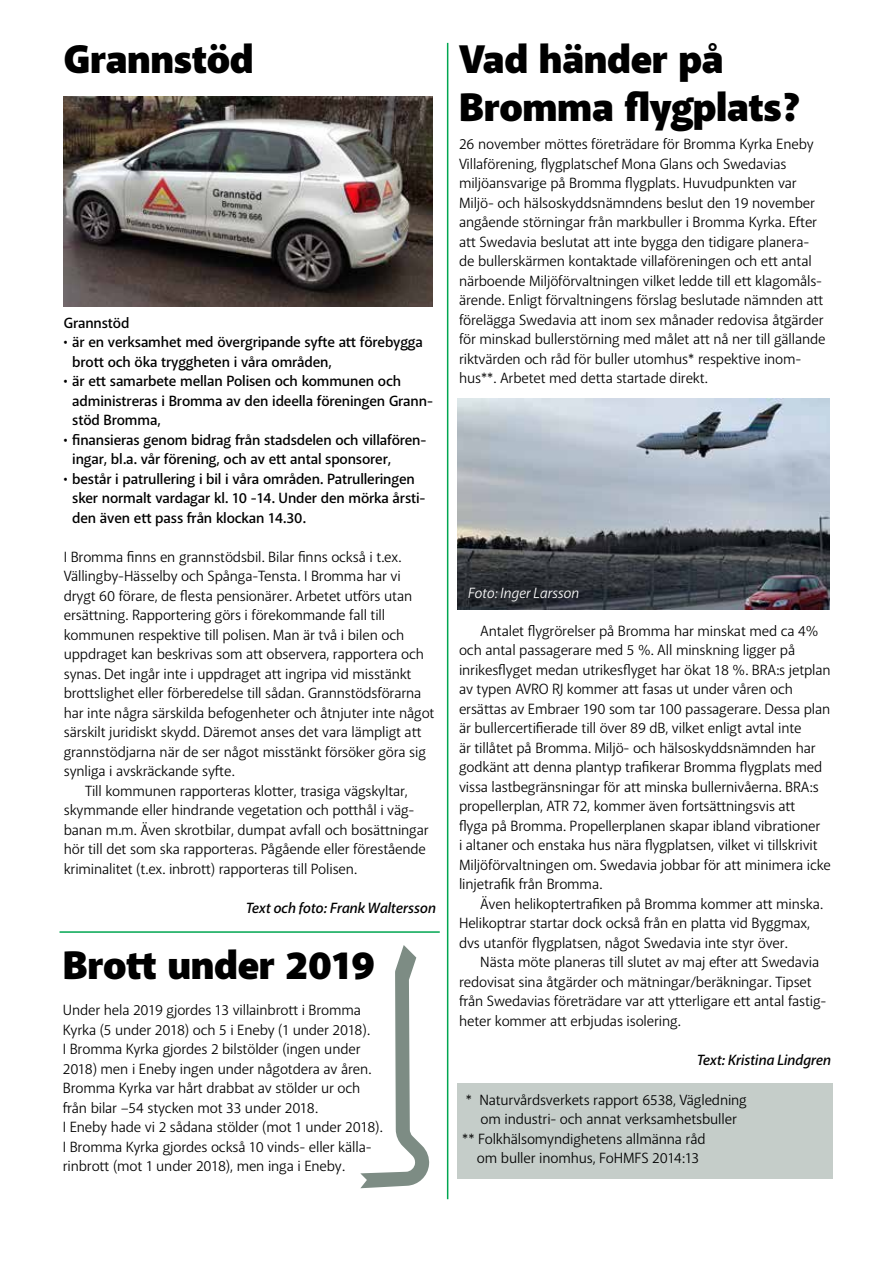
<style>
.page{position:relative;width:893px;height:1263px;background:#fff}
.page>*{position:absolute;margin:0;border:0;box-sizing:border-box;transform-origin:0 0}
.t1{font:900 40.5px/48px "Akagi Pro";letter-spacing:-.01em;color:#000}
.t2{font:15px/19.5px "Akagi Pro";letter-spacing:-.01em;color:#000}
.t3{font:600 15px/19.5px "Akagi Pro";letter-spacing:-.01em;color:#000}
.t4{font:italic 600 15px "Akagi Pro";letter-spacing:-.01em;color:#000}
.t5{font:italic 15px "Akagi Pro";letter-spacing:-.01em;color:#fff}
.s1{font-family:"Geller Headline"}
</style>
<div class="page">
<img style="left:64px;top:96px;width:368px;height:210px">
<img style="left:457px;top:399px;width:372px;height:210px">
<hr style="left:60px;top:931px;width:380px;height:2px;background:#00a651">
<div style="left:457px;top:1083px;width:375px;height:96px;background:#c5cdc9"></div>
<hr style="left:447px;top:43px;width:1px;height:1156px;background:#00a651">
<svg style="left:360px;top:945px;width:70px;height:243px"></svg>
<h1 class="t1" style="left:64px;top:37px;width:191px">Grannstöd</h1>
<h1 class="t1" style="left:459px;top:37px;width:343px">Vad händer på<br>Bromma flygplats?</h1>
<p class="t3" style="left:64px;top:313px;width:67px">Grannstöd</p>
<p class="t3" style="left:72px;top:333px;width:352px;text-indent:-9px"><span class="s1">•</span> är en verksamhet med övergripande syfte att förebygga brott och öka tryggheten i våra områden,</p>
<p class="t3" style="left:72px;top:372px;width:362px;text-indent:-9px"><span class="s1">•</span> är ett samarbete mellan Polisen och kommunen och administreras i Bromma av den ideella föreningen Grann&shy;stöd Bromma,</p>
<p class="t3" style="left:72px;top:430px;width:356px;text-indent:-9px"><span class="s1">•</span> finansieras genom bidrag från stadsdelen och villafören&shy;ingar, bl.a. vår förening, och av ett antal sponsorer,</p>
<p class="t3" style="left:72px;top:469px;width:355px;text-indent:-9px"><span class="s1">•</span> består i patrullering i bil i våra områden. Patrulleringen sker normalt vardagar kl. 10 -14. Under den mörka årsti&shy;den även ett pass från klockan 14.30.</p>
<p class="t2" style="left:64px;top:547px;width:339px">I Bromma finns en grannstödsbil. Bilar finns också i t.ex.</p>
<p class="t2" style="left:64px;top:567px;width:339px">Vällingby-Hässelby och Spånga-Tensta. I Bromma har vi</p>
<p class="t2" style="left:64px;top:586px;width:350px">drygt 60 förare, de flesta pensionärer. Arbetet utförs utan</p>
<p class="t2" style="left:64px;top:606px;width:323px">ersättning. Rapportering görs i förekommande fall till</p>
<p class="t2" style="left:64px;top:625px;width:342px">kommunen respektive till polisen. Man är två i bilen och</p>
<p class="t2" style="left:64px;top:645px;width:362px">uppdraget kan beskrivas som att observera, rapportera och</p>
<p class="t2" style="left:64px;top:664px;width:349px">synas. Det ingår inte i uppdraget att ingripa vid misstänkt</p>
<p class="t2" style="left:64px;top:684px;width:359px">brottslighet eller förberedelse till sådan. Grannstödsförarna</p>
<p class="t2" style="left:64px;top:703px;width:372px">har inte några särskilda befogenheter och åtnjuter inte något</p>
<p class="t2" style="left:64px;top:723px;width:359px">särskilt juridiskt skydd. Däremot anses det vara lämpligt att</p>
<p class="t2" style="left:64px;top:742px;width:364px">grannstödjarna när de ser något misstänkt försöker göra sig</p>
<p class="t2" style="left:64px;top:762px;width:172px">synliga i avskräckande syfte.</p>
<p class="t2" style="left:85px;top:781px;width:324px">Till kommunen rapporteras klotter, trasiga vägskyltar,</p>
<p class="t2" style="left:64px;top:801px;width:352px">skymmande eller hindrande vegetation och potthål i väg-</p>
<p class="t2" style="left:64px;top:820px;width:366px">banan m.m. Även skrotbilar, dumpat avfall och bosättningar</p>
<p class="t2" style="left:64px;top:840px;width:364px">hör till det som ska rapporteras. Pågående eller förestående</p>
<p class="t2" style="left:64px;top:859px;width:295px">kriminalitet (t.ex. inbrott) rapporteras till Polisen.</p>
<p class="t4" style="left:246px;top:899px;width:192px">Text och foto: Frank Waltersson</p>
<h1 class="t1" style="left:63px;top:943px;width:314px">Brott under 2019</h1>
<p class="t2" style="left:63px;top:1000px;width:321px">Under hela 2019 gjordes 13 villainbrott i Bromma Kyrka (5 under 2018) och 5 i Eneby (1 under 2018).<br>I Bromma Kyrka gjordes 2 bilstölder (ingen under 2018) men i Eneby ingen under någotdera av åren.<br>Bromma Kyrka var hårt drabbat av stölder ur och från bilar –54 stycken mot 33 under 2018.<br>I Eneby hade vi 2 sådana stölder (mot 1 under 2018).<br>I Bromma Kyrka gjordes också 10 vinds- eller källa&shy;rinbrott (mot 1 under 2018), men inga i Eneby.</p>
<p class="t2" style="left:459px;top:135px;width:368px">26 november möttes företrädare för Bromma Kyrka Eneby Villaförening, flygplatschef Mona Glans och Swedavias miljöansvarige på Bromma flygplats. Huvudpunkten var Miljö- och hälsoskyddsnämndens beslut den 19 november angående störningar från markbuller i Bromma Kyrka. Efter att Swedavia beslutat att inte bygga den tidigare planera&shy;de bullerskärmen kontaktade villaföreningen och ett antal närboende Miljöförvaltningen vilket ledde till ett klagomåls&shy;ärende. Enligt förvaltningens förslag beslutade nämnden att förelägga Swedavia att inom sex månader redovisa åtgärder för minskad bullerstörning med målet att nå ner till gällande riktvärden och råd för buller utomhus* respektive inom&shy;hus**. Arbetet med detta startade direkt.</p>
<p class="t5" style="left:468px;top:583px;width:113px">Foto: Inger Larsson</p>
<p class="t2" style="left:459px;top:621px;width:373px;text-indent:21px">Antalet flygrörelser på Bromma har minskat med ca 4% och antal passagerare med 5 %. All minskning ligger på inrikesflyget medan utrikesflyget har ökat 18 %. BRA:s jetplan av typen AVRO RJ kommer att fasas ut under våren och ersättas av Embraer 190 som tar 100 passagerare. Dessa plan är bullercertifierade till över 89 dB, vilket enligt avtal inte<br>är tillåtet på Bromma. Miljö- och hälsoskyddsnämnden har godkänt att denna plantyp trafikerar Bromma flygplats med vissa lastbegränsningar för att minska bullernivåerna. BRA:s propellerplan, ATR 72, kommer även fortsättningsvis att<br>flyga på Bromma. Propellerplanen skapar ibland vibrationer<br>i altaner och enstaka hus nära flygplatsen, vilket vi tillskrivit Miljöförvaltningen om. Swedavia jobbar för att minimera icke linjetrafik från Bromma.</p>
<p class="t2" style="left:459px;top:894px;width:365px;text-indent:21px">Även helikoptertrafiken på Bromma kommer att minska.<br>Helikoptrar startar dock också från en platta vid Byggmax, dvs utanför flygplatsen, något Swedavia inte styr över.</p>
<p class="t2" style="left:459px;top:952px;width:369px;text-indent:21px">Nästa möte planeras till slutet av maj efter att Swedavia redovisat sina åtgärder och mätningar/beräkningar. Tipset från Swedavias företrädare var att ytterligare ett antal fastig&shy;heter kommer att erbjudas isolering.</p>
<p class="t4" style="left:697px;top:1050px;width:136px">Text: Kristina Lindgren</p>
<p class="t2" style="left:466px;top:1090px;width:282px">* Naturvårdsverkets rapport 6538, Vägledning</p>
<p class="t2" style="left:481px;top:1110px;width:258px">om industri- och annat verksamhetsbuller</p>
<p class="t2" style="left:462px;top:1129px;width:245px">** Folkhälsomyndighetens allmänna råd</p>
<p class="t2" style="left:477px;top:1149px;width:224px">om buller inomhus, FoHMFS 2014:13</p>
</div>
